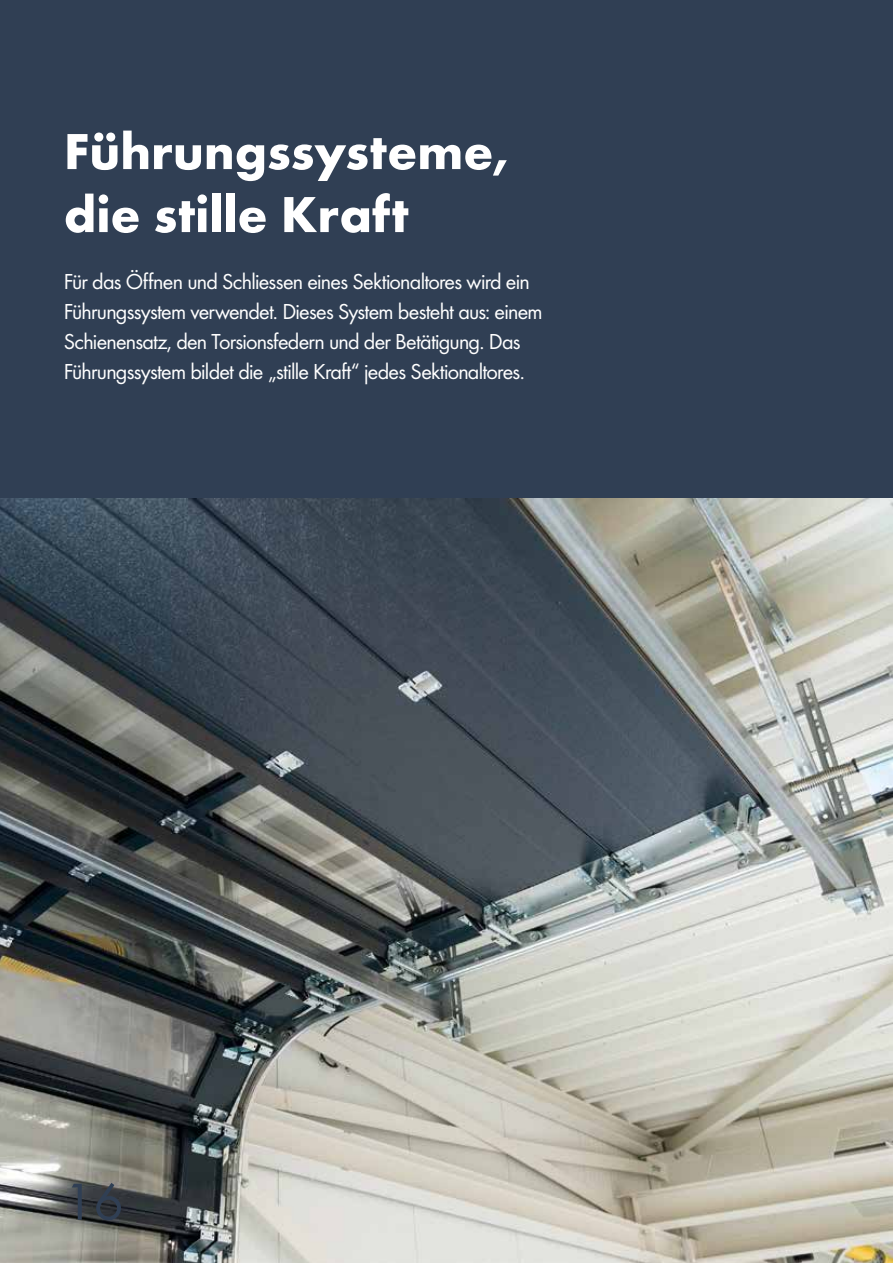
<style>
.page{position:relative;width:893px;height:1263px;background:#303f54}
.page>*{position:absolute;margin:0;border:0;box-sizing:border-box;transform-origin:0 0}
.t1{font:54px "Futura Boo";color:#303f54}
.t2{font:700 52.5px/63px "Futura";color:#fff}
.t3{font:22.5px/30px "Futura Boo";letter-spacing:-.035em;color:#fff}
</style>
<div class="page">
<img style="left:0;top:499px;width:893px;height:764px">
<hr style="left:892px;top:821px;width:1px;height:442px;background:#f6f6f6">
<h2 class="t2" style="left:64px;top:119px;width:447px">Führungssysteme, die stille Kraft</h2>
<p class="t3" style="left:64px;top:266px;width:480px">Für das Öffnen und Schliessen eines Sektionaltores wird ein Führungssystem verwendet. Dieses System besteht aus: einem Schienensatz, den Torsionsfedern und der Betätigung. Das Führungssystem bildet die „stille Kraft“ jedes Sektionaltores.</p>
<h1 class="t1" style="left:64px;top:1169px;width:61px">16</h1>
</div>
